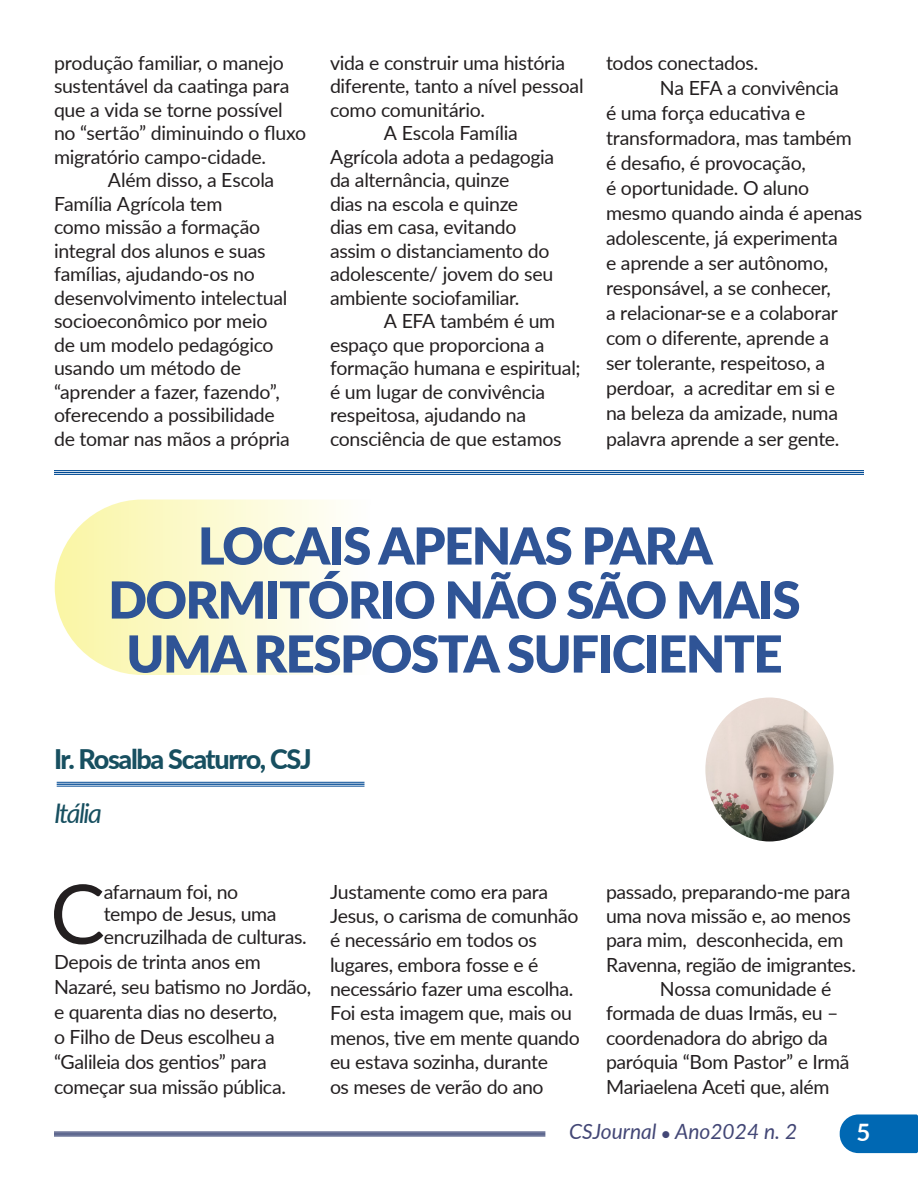
<style>
.page{position:relative;width:918px;height:1188px;background:#fff}
.page>*{position:absolute;margin:0;border:0;box-sizing:border-box;transform-origin:0 0}
.t1{font:82.35px "Lato";color:#231f20}
.t2{font:900 51px/54px "Lato";letter-spacing:-.03em;color:#2f5496;text-align:center}
.t3{font:800 27px "Lato";letter-spacing:-.05em;color:#174f60}
.t4{font:italic 27px "Lato";letter-spacing:-.06em;color:#174f60}
.t5{font:700 24px "Lato";color:#fff}
.t6{font:italic 21px "Lato";color:#434776}
.t7{font:19.5px/23.5px "Lato";letter-spacing:-.015em;color:#231f20}
</style>
<div class="page">
<hr style="left:57px;top:782px;width:307px;height:4px;background:#9ab7d4">
<hr style="left:57px;top:782px;width:307px;height:1px;background:#014a94">
<hr style="left:57px;top:784px;width:307px;height:1px;background:#014a94">
<hr style="left:57px;top:786px;width:307px;height:1px;background:#014a94">
<img style="left:705px;top:698px;width:129px;height:144px">
<div style="left:54px;top:470px;width:810px;height:5px;background:#cad9e8"></div>
<hr style="left:54px;top:470px;width:810px;height:1px;background:#014a94">
<hr style="left:54px;top:472px;width:810px;height:1px;background:#014a94">
<hr style="left:54px;top:474px;width:810px;height:1px;background:#014a94">
<svg style="left:55px;top:500px;width:809px;height:175px"></svg>
<svg style="left:840px;top:1114px;width:78px;height:39px;background:#0f70b7"></svg>
<hr style="left:54px;top:1132px;width:491px;height:4px;background:#70789b">
<hr style="left:54px;top:1132px;width:491px;height:1px;background:#071653">
<hr style="left:54px;top:1133px;width:491px;height:2px;background:#071653">
<hr style="left:54px;top:1136px;width:491px;height:1px;background:#071653">
<p class="t7" style="left:54px;top:50px;width:254px">produção familiar, o manejo sustentável da caatinga para que a vida se torne possível no “sertão” diminuindo o fluxo migratório campo-cidade.</p>
<p class="t7" style="left:54px;top:167px;width:237px;text-indent:54px">Além disso, a Escola<br>Família Agrícola tem<br>como missão a formação integral dos alunos e suas famílias, ajudando-os no desenvolvimento intelectual socioeconômico por meio de um modelo pedagógico usando um método de “aprender a fazer, fazendo”, oferecendo a possibilidade de tomar nas mãos a própria</p>
<p class="t7" style="left:330px;top:50px;width:255px">vida e construir uma história diferente, tanto a nível pessoal como comunitário.</p>
<p class="t7" style="left:330px;top:120px;width:226px;text-indent:54px">A Escola Família<br>Agrícola adota a pedagogia da alternância, quinze<br>dias na escola e quinze dias em casa, evitando assim o distanciamento do adolescente/ jovem do seu ambiente sociofamiliar.</p>
<p class="t7" style="left:330px;top:308px;width:252px;text-indent:54px">A EFA também é um espaço que proporciona a formação humana e espiritual; é um lugar de convivência respeitosa, ajudando na consciência de que estamos</p>
<p class="t7" style="left:606px;top:50px;width:154px">todos conectados.</p>
<p class="t7" style="left:606px;top:74px;width:258px;line-height:25px;text-indent:54px">Na EFA a convivência<br>é uma força educativa e transformadora, mas também é desafio, é provocação,<br>é oportunidade. O aluno mesmo quando ainda é apenas adolescente, já experimenta<br>e aprende a ser autônomo, responsável, a se conhecer,<br>a relacionar-se e a colaborar com o diferente, aprende a<br>ser tolerante, respeitoso, a perdoar, a acreditar em si e<br>na beleza da amizade, numa palavra aprende a ser gente.</p>
<p class="t2" style="left:108px;top:517px;width:694px">LOCAIS APENAS PARA<br>DORMITÓRIO NÃO SÃO MAIS<br>UMA RESPOSTA SUFICIENTE</p>
<p class="t3" style="left:54px;top:739px;width:259px">Ir. Rosalba Scaturro, CSJ</p>
<p class="t4" style="left:54px;top:794px;width:49px">Itália</p>
<p class="t1" style="left:50px;top:855px;width:56px">C</p>
<p class="t7" style="left:104px;top:880px;width:204px;line-height:22.5px">afarnaum foi, no<br>tempo de Jesus, uma encruzilhada de culturas.</p>
<p class="t7" style="left:54px;top:948px;width:259px;line-height:24.9px">Depois de trinta anos em<br>Nazaré, seu batismo no Jordão, e quarenta dias no deserto,<br>o Filho de Deus escolheu a “Galileia dos gentios” para começar sua missão pública.</p>
<p class="t7" style="left:330px;top:879px;width:251px;line-height:24.3px">Justamente como era para<br>Jesus, o carisma de comunhão é necessário em todos os lugares, embora fosse e é necessário fazer uma escolha.<br>Foi esta imagem que, mais ou menos, tive em mente quando eu estava sozinha, durante<br>os meses de verão do ano</p>
<p class="t7" style="left:606px;top:879px;width:252px;line-height:24.3px">passado, preparando-me para uma nova missão e, ao menos para mim, desconhecida, em<br>Ravenna, região de imigrantes.</p>
<p class="t7" style="left:606px;top:976px;width:245px;line-height:24.3px;text-indent:54px">Nossa comunidade é formada de duas Irmãs, eu – coordenadora do abrigo da paróquia “Bom Pastor” e Irmã<br>Mariaelena Aceti que, além</p>
<p class="t6" style="left:569px;top:1116px;width:230px">CSJournal ● Ano2024 n. 2</p>
<p class="t5" style="left:857px;top:1115px;width:15px">5</p>
</div>
